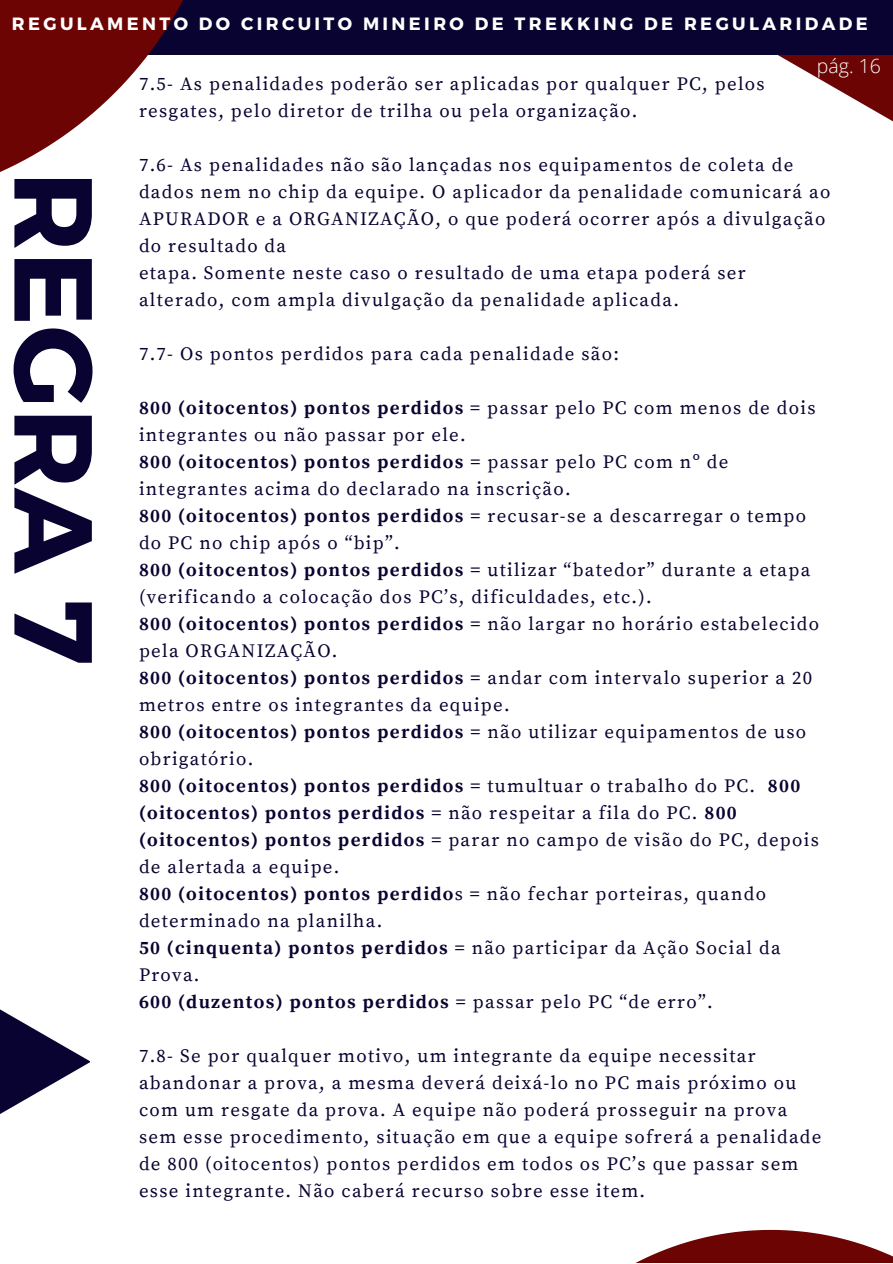
<style>
.page{position:relative;width:893px;height:1264px;background:#fff}
.page>*{position:absolute;margin:0;border:0;box-sizing:border-box;transform-origin:0 0}
.t1{font:700 110.55px "Montserrat";color:#080330}
.t2{font:300 19.5px "Open Sans";color:#fff}
.t3{font:18.75px/27px "Source Serif Pro";letter-spacing:.07em;color:#080330}
.t4{font:700 18.75px "Source Serif Pro";letter-spacing:.07em;color:#080330}
.t5{font:700 17.7px "Montserrat";letter-spacing:.19em;color:#fff}
.s1{font-weight:700}
.s2{font-weight:400}
</style>
<div class="page">
<svg style="left:743px;top:54px;width:149px;height:67px"></svg>
<div style="left:0;top:0;width:892px;height:54px;background:#080330"></div>
<svg style="left:0;top:0;width:227px;height:172px"></svg>
<svg style="left:637px;top:1229px;width:255px;height:33px"></svg>
<svg style="left:0;top:1009px;width:89px;height:105px"></svg>
<p class="t5" style="left:12px;top:13px;width:857px">REGULAMENTO DO CIRCUITO MINEIRO DE TREKKING DE REGULARIDADE</p>
<p class="t1" style="left:126px;top:171px;width:495px;rotate:90deg">REGRA 7</p>
<p class="t2" style="left:816px;top:52px;width:66px">pág. 16</p>
<p class="t3" style="left:139px;top:71px;width:627px">7.5- As penalidades poderão ser aplicadas por qualquer PC, pelos resgates, pelo diretor de trilha ou pela organização.</p>
<p class="t3" style="left:139px;top:152px;width:692px">7.6- As penalidades não são lançadas nos equipamentos de coleta de dados nem no chip da equipe. O aplicador da penalidade comunicará ao APURADOR e a ORGANIZAÇÃO, o que poderá ocorrer após a divulgação do resultado da</p>
<p class="t3" style="left:139px;top:260px;width:608px">etapa. Somente neste caso o resultado de uma etapa poderá ser alterado, com ampla divulgação da penalidade aplicada.</p>
<p class="t3" style="left:139px;top:341px;width:481px">7.7- Os pontos perdidos para cada penalidade são:</p>
<p class="t3" style="left:139px;top:395px;width:678px"><span class="s1">800 (oitocentos) pontos perdidos</span> = passar pelo PC com menos de dois integrantes ou não passar por ele.</p>
<p class="t3" style="left:139px;top:449px;width:590px"><span class="s1">800 (oitocentos) pontos perdidos</span> = passar pelo PC com nº de integrantes acima do declarado na inscrição.</p>
<p class="t3" style="left:139px;top:503px;width:668px"><span class="s1">800 (oitocentos) pontos perdidos</span> = recusar-se a descarregar o tempo do PC no chip após o “bip”.</p>
<p class="t3" style="left:139px;top:557px;width:672px"><span class="s1">800 (oitocentos) pontos perdidos</span> = utilizar “batedor” durante a etapa (verificando a colocação dos PC’s, dificuldades, etc.).</p>
<p class="t3" style="left:139px;top:611px;width:681px"><span class="s1">800 (oitocentos) pontos perdidos</span> = não largar no horário estabelecido pela ORGANIZAÇÃO.</p>
<p class="t3" style="left:139px;top:665px;width:674px"><span class="s1">800 (oitocentos) pontos perdidos</span> = andar com intervalo superior a 20 metros entre os integrantes da equipe.</p>
<p class="t3" style="left:139px;top:718px;width:668px"><span class="s1">800 (oitocentos) pontos perdidos</span> = não utilizar equipamentos de uso obrigatório.</p>
<p class="t3" style="left:139px;top:772px;width:681px"><span class="s1">800 (oitocentos) pontos perdidos</span> = tumultuar o trabalho do PC. <span class="s1">800 (oitocentos) pontos perdidos</span> = não respeitar a fila do PC. <span class="s1">800 (oitocentos) pontos perdidos</span> = parar no campo de visão do PC, depois de alertada a equipe.</p>
<p class="t3" style="left:139px;top:880px;width:628px"><span class="s1">800 (oitocentos) pontos perdido</span>s = não fechar porteiras, quando determinado na planilha.</p>
<p class="t3" style="left:139px;top:934px;width:643px"><span class="s1">50 (cinquenta) pontos perdidos</span> = não participar da Ação Social da<br>Prova.</p>
<p class="t4" style="left:139px;top:990px;width:575px">600 (duzentos) pontos perdidos <span class="s2">= passar pelo PC “de erro”.</span></p>
<p class="t3" style="left:139px;top:1042px;width:683px">7.8- Se por qualquer motivo, um integrante da equipe necessitar abandonar a prova, a mesma deverá deixá-lo no PC mais próximo ou com um resgate da prova. A equipe não poderá prosseguir na prova sem esse procedimento, situação em que a equipe sofrerá a penalidade de 800 (oitocentos) pontos perdidos em todos os PC’s que passar sem esse integrante. Não caberá recurso sobre esse item.</p>
</div>
